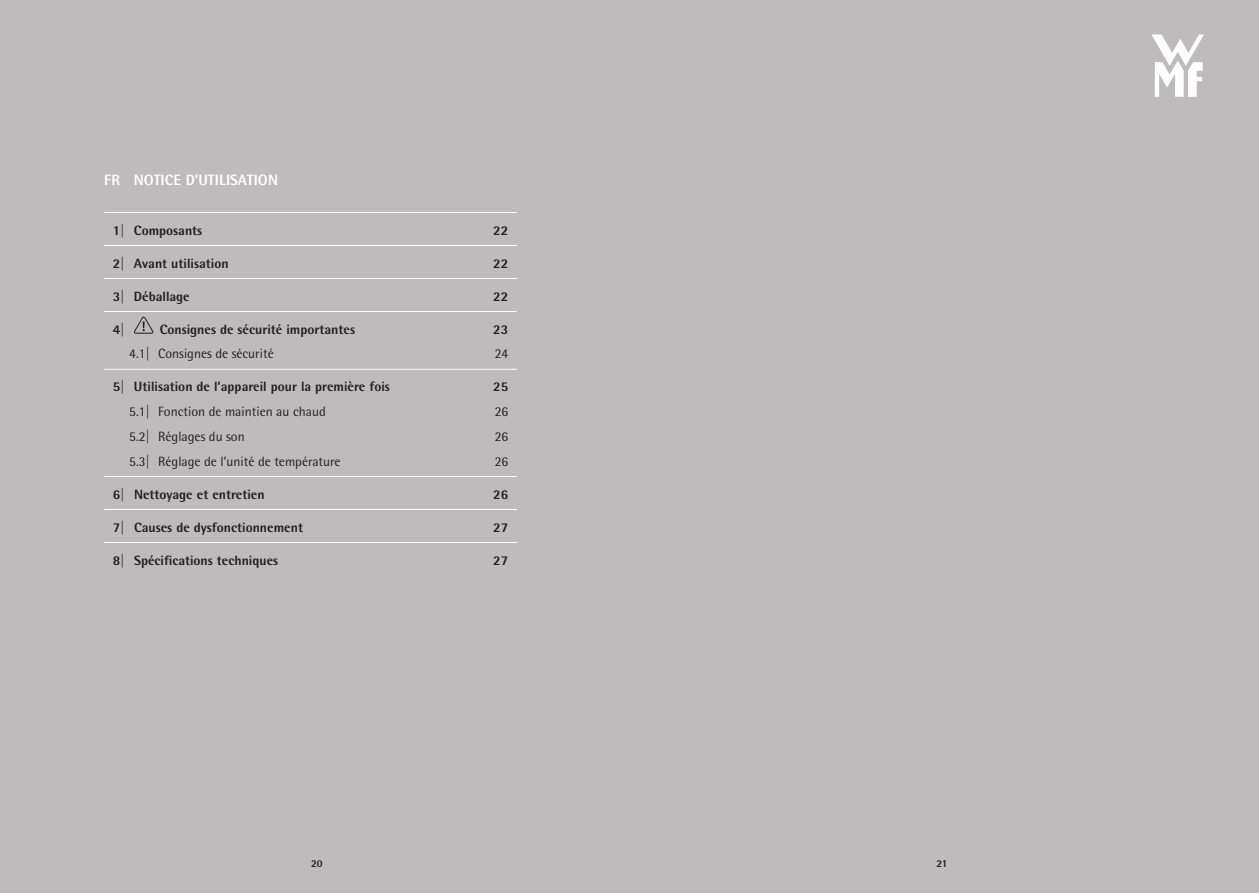
<style>
.page{position:relative;width:1259px;height:893px;background:#bdbbbb}
.page>*{position:absolute;margin:0;border:0;box-sizing:border-box;transform-origin:0 0}
.t1{font:700 15px "WMF Rotis";color:#fff}
.t2{font:700 13.5px "WMF Rotis";color:#231f20}
.t3{font:13.5px "WMF Rotis";color:#231f20}
.t4{font:700 10.5px "WMF Rotis";color:#231f20}
</style>
<div class="page">
<hr style="left:104px;top:212px;width:413px;height:1px;background:#fff">
<hr style="left:104px;top:245px;width:413px;height:1px;background:#fff">
<hr style="left:104px;top:278px;width:413px;height:1px;background:#fff">
<hr style="left:104px;top:311px;width:413px;height:1px;background:#fff">
<hr style="left:104px;top:369px;width:413px;height:1px;background:#fff">
<hr style="left:104px;top:476px;width:413px;height:1px;background:#fff">
<hr style="left:104px;top:509px;width:413px;height:1px;background:#fff">
<hr style="left:104px;top:542px;width:413px;height:1px;background:#fff">
<svg style="left:134px;top:317px;width:19px;height:17px"></svg>
<svg style="left:1151px;top:34px;width:53px;height:63px"></svg>
<p class="t1" style="left:104px;top:171px;width:175px">FR NOTICE D’UTILISATION</p>
<p class="t2" style="left:113px;top:222px;width:91px">1| Composants</p>
<p class="t2" style="left:493px;top:222px;width:17px">22</p>
<p class="t2" style="left:113px;top:254px;width:117px">2| Avant utilisation</p>
<p class="t2" style="left:493px;top:254px;width:17px">22</p>
<p class="t2" style="left:113px;top:287px;width:79px">3| Déballage</p>
<p class="t2" style="left:493px;top:287px;width:17px">22</p>
<p class="t2" style="left:113px;top:320px;width:14px">4|</p>
<p class="t2" style="left:160px;top:321px;width:197px">Consignes de sécurité importantes</p>
<p class="t2" style="left:493px;top:321px;width:17px">23</p>
<p class="t3" style="left:129px;top:346px;width:146px">4.1| Consignes de sécurité</p>
<p class="t3" style="left:495px;top:346px;width:15px">24</p>
<p class="t2" style="left:113px;top:378px;width:279px">5| Utilisation de l’appareil pour la première fois</p>
<p class="t2" style="left:493px;top:378px;width:17px">25</p>
<p class="t3" style="left:129px;top:404px;width:198px">5.1| Fonction de maintien au chaud</p>
<p class="t3" style="left:495px;top:404px;width:15px">26</p>
<p class="t3" style="left:129px;top:428px;width:117px">5.2| Réglages du son</p>
<p class="t3" style="left:495px;top:428px;width:15px">26</p>
<p class="t3" style="left:129px;top:453px;width:213px">5.3| Réglage de l’unité de température</p>
<p class="t3" style="left:495px;top:453px;width:15px">26</p>
<p class="t2" style="left:113px;top:485px;width:153px">6| Nettoyage et entretien</p>
<p class="t2" style="left:493px;top:485px;width:17px">26</p>
<p class="t2" style="left:113px;top:518px;width:192px">7| Causes de dysfonctionnement</p>
<p class="t2" style="left:493px;top:518px;width:17px">27</p>
<p class="t2" style="left:113px;top:551px;width:167px">8| Spécifications techniques</p>
<p class="t2" style="left:493px;top:551px;width:17px">27</p>
<p class="t4" style="left:311px;top:857px;width:13px">20</p>
<p class="t4" style="left:936px;top:857px;width:13px">21</p>
</div>
